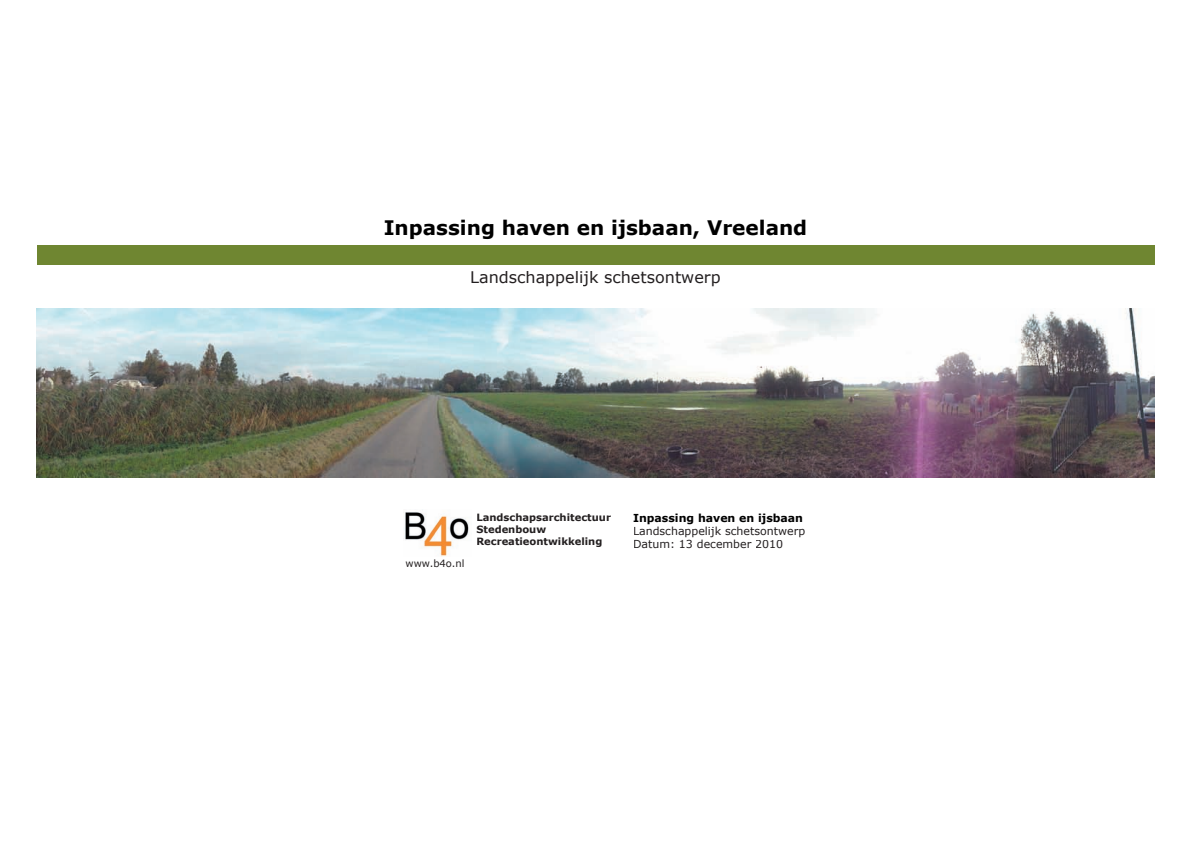
<style>
.page{position:relative;width:1191px;height:842px;background:#fff}
.page>*{position:absolute;margin:0;border:0;box-sizing:border-box;transform-origin:0 0}
.t1{font:700 20px "Verdana";color:#000}
.t2{font:16px "Verdana";color:#231f20}
.t3{font:11px/13.2px "Verdana";color:#231f20}
.t4{font:700 11px "Verdana";color:#000}
.t5{font:700 10px/12px "Verdana";color:#231f20}
.t6{font:10px "Verdana";color:#231f20}
</style>
<div class="page">
<div style="left:36px;top:245px;width:1118px;height:19px;background:#6f8631"></div>
<img style="left:403px;top:512px;width:66px;height:44px">
<img style="left:36px;top:308px;width:1119px;height:169px">
<h1 class="t1" style="left:384px;top:214px;width:425px">Inpassing haven en ijsbaan, Vreeland</h1>
<h2 class="t2" style="left:470px;top:266px;width:252px">Landschappelijk schetsontwerp</h2>
<p class="t6" style="left:405px;top:556px;width:61px">www.b4o.nl</p>
<p class="t5" style="left:476px;top:512px;width:136px">Landschapsarchitectuur<br>Stedenbouw<br>Recreatieontwikkeling</p>
<p class="t4" style="left:633px;top:510px;width:172px">Inpassing haven en ijsbaan</p>
<p class="t3" style="left:633px;top:524px;width:174px">Landschappelijk schetsontwerp<br>Datum: 13 december 2010</p>
</div>
